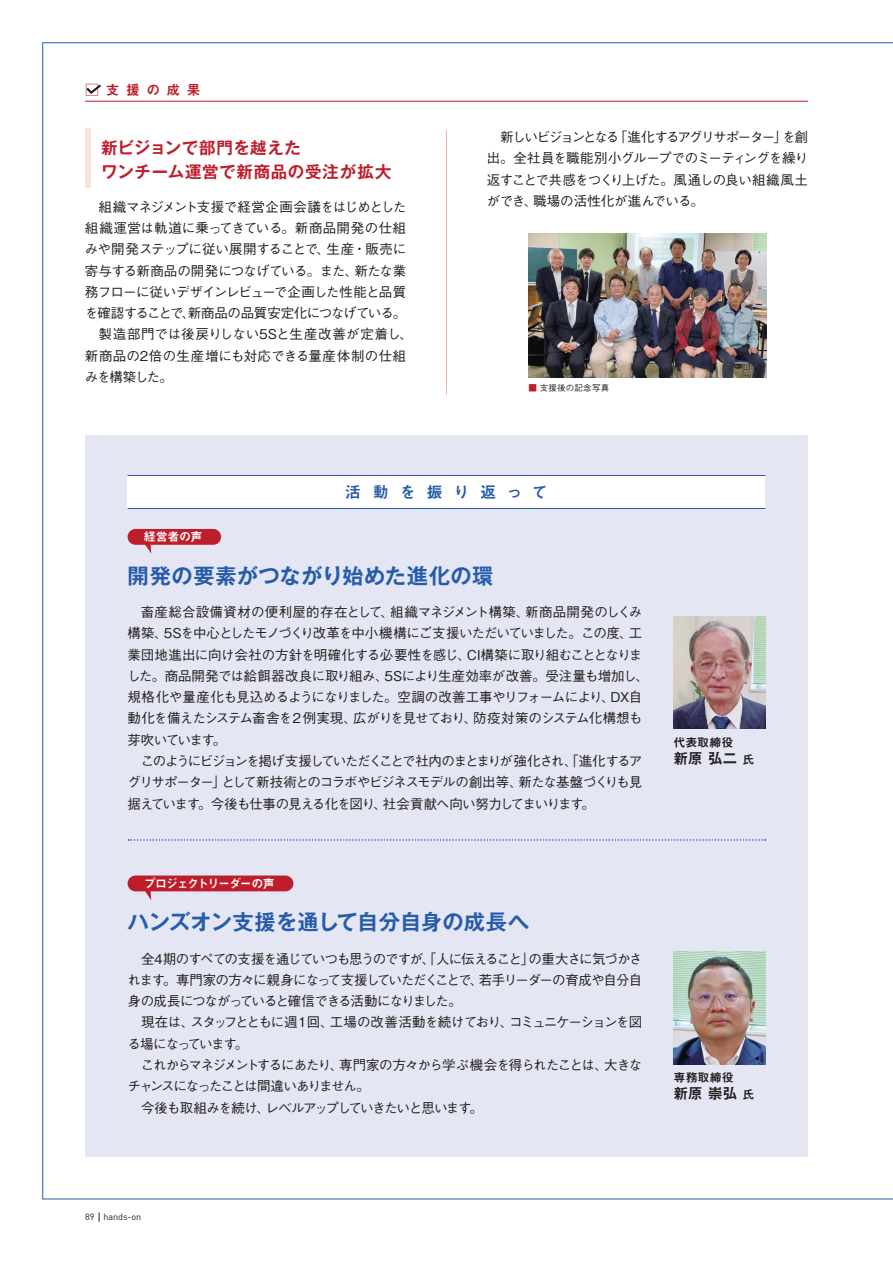
<style>
.page{position:relative;width:893px;height:1263px;background:#fff}
.page>*{position:absolute;margin:0;border:0;box-sizing:border-box;transform-origin:0 0}
.t1{font:700 21.3px "Gothic MB101 Pr 6 N De";letter-spacing:.01em;color:#275caa}
.t2{font:700 16.5px/23.9px "Gothic MB101 Pr 6 N De";letter-spacing:.035em;color:#be1d2c}
.t3{font:15.9px "Midashi Go Pr 6 N MB31";letter-spacing:.665em;color:#275caa}
.t4{font:15px "Midashi Go Pr 6 N MB31";letter-spacing:-.035em;color:#231f20}
.t5{font:13.8px "Midashi Go Pr 6 N MB31";letter-spacing:.475em;color:#be1d2c}
.t6{font:500 13.5px/21.3px "Gothic BBB Pr 6 N";letter-spacing:-.055em;color:#231f20;text-align:justify}
.t7{font:500 13.5px/21.3px "Gothic BBB Pr 6 N";letter-spacing:-.095em;color:#231f20}
.t8{font:500 13.5px "Gothic BBB Pr 6 N";letter-spacing:-.09em;color:#231f20}
.t9{font:500 13.5px "Gothic BBB Pr 6 N";letter-spacing:-.085em;color:#231f20}
.t10{font:500 13.5px "Gothic BBB Pr 6 N";letter-spacing:-.005em;color:#231f20}
.t11{font:500 13.5px "Gothic BBB Pr 6 N";letter-spacing:.015em;color:#231f20}
.t12{font:500 13.5px "Gothic BBB Pr 6 N";letter-spacing:.005em;color:#231f20}
.t13{font:500 13.5px "Gothic BBB Pr 6 N";letter-spacing:.02em;color:#231f20}
.t14{font:500 13.5px "Gothic BBB Pr 6 N";letter-spacing:-.115em;color:#231f20}
.t15{font:12px "Midashi Go Pr 6 N MB31";letter-spacing:-.1em;color:#fff}
.t16{font:12px "Midashi Go Pr 6 N MB31";color:#231f20}
.t17{font:12px "Midashi Go Pr 6 N MB31";letter-spacing:-.08em;color:#fff}
.t18{font:9px "DIN";color:#231f20}
.t19{font:500 8.55px "Gothic BBB Pr 6 N";letter-spacing:.035em;color:#231f20}
.s1{color:#be1d2c}
.s2{font-size:12px}
</style>
<div class="page">
<div style="left:85px;top:435px;width:723px;height:722px;background:#e4e6f3"></div>
<div style="left:128px;top:475px;width:637px;height:33px;background:#fff"></div>
<hr style="left:128px;top:508px;width:637px;height:1px;background:#275caa">
<hr style="left:128px;top:475px;width:637px;height:1px;background:#275caa">
<svg style="left:128px;top:839px;width:638px;height:2px"></svg>
<div style="left:128px;top:529px;width:93px;height:16px;background:#be1d2c;border-radius:8px"></div>
<svg style="left:145px;top:544px;width:6px;height:9px"></svg>
<img style="left:674px;top:616px;width:91px;height:113px">
<div style="left:128px;top:875px;width:165px;height:16px;background:#be1d2c;border-radius:8px"></div>
<svg style="left:145px;top:891px;width:6px;height:9px"></svg>
<img style="left:674px;top:951px;width:91px;height:113px">
<svg style="left:86px;top:85px;width:15px;height:9px"></svg>
<hr style="left:85px;top:101px;width:723px;height:1px;background:#be1d2c">
<div style="left:85px;top:128px;width:6px;height:60px;background:#f6e3dc"></div>
<img style="left:528px;top:233px;width:238px;height:145px">
<hr style="left:446px;top:130px;width:1px;height:264px;background:#e8b5a7">
<p class="t5" style="left:85px;top:79px;width:117px">□支援の成果</p>
<p class="t2" style="left:101px;top:135px;width:292px">新ビジョンで部門を越えた<br>ワンチーム運営で新商品の受注が拡大</p>
<p class="t6" style="left:98px;top:195px;width:309px">組織マネジメント支援で経営企画会議をはじめとした</p>
<p class="t11" style="left:85px;top:217px;width:323px">組織運営は軌道に乗ってきている。新商品開発の仕組</p>
<p class="t10" style="left:85px;top:238px;width:323px">みや開発ステップに従い展開することで、生産・販売に</p>
<p class="t6" style="left:85px;top:259px;width:323px">寄与する新商品の開発につなげている。また、新たな業</p>
<p class="t6" style="left:85px;top:280px;width:323px">務フローに従いデザインレビューで企画した性能と品質</p>
<p class="t6" style="left:85px;top:301px;width:323px">を確認することで、新商品の品質安定化につなげている。</p>
<p class="t12" style="left:98px;top:323px;width:316px">製造部門では後戻りしない5Sと生産改善が定着し、</p>
<p class="t13" style="left:85px;top:345px;width:323px">新商品の2倍の生産増にも対応できる量産体制の仕組</p>
<p class="t6" style="left:85px;top:365px;width:90px">みを構築した。</p>
<p class="t6" style="left:487px;top:126px;width:323px;text-indent:14px">新しいビジョンとなる「進化するアグリサポーター」を創出。全社員を職能別小グループでのミーティングを繰り返すことで共感をつくり上げた。風通しの良い組織風土ができ、職場の活性化が進んでいる。</p>
<p class="t19" style="left:528px;top:381px;width:82px"><span class="s1">■</span> 支援後の記念写真</p>
<p class="t17" style="left:144px;top:527px;width:60px">経営者の声</p>
<p class="t3" style="left:345px;top:479px;width:204px">活動を振り返って</p>
<h1 class="t1" style="left:128px;top:558px;width:367px">開発の要素がつながり始めた進化の環</h1>
<p class="t6" style="left:127px;top:600px;width:523px;text-align:left;text-indent:14px">畜産総合設備資材の便利屋的存在として、組織マネジメント構築、新商品開発のしくみ構築、5Sを中心としたモノづくり改革を中小機構にご支援いただいていました。この度、工業団地進出に向け会社の方針を明確化する必要性を感じ、CI構築に取り組むこととなりました。商品開発では給餌器改良に取り組み、5Sにより生産効率が改善。受注量も増加し、規格化や量産化も見込めるようになりました。空調の改善工事やリフォームにより、DX自動化を備えたシステム畜舎を２例実現、広がりを見せており、防疫対策のシステム化構想も芽吹いています。</p>
<p class="t6" style="left:127px;top:749px;width:516px;text-indent:13px">このようにビジョンを掲げ支援していただくことで社内のまとまりが強化され、「進化するアグリサポーター」として新技術とのコラボやビジネスモデルの創出等、新たな基盤づくりも見据えています。今後も仕事の見える化を図り、社会貢献へ向い努力してまいります。</p>
<p class="t15" style="left:144px;top:874px;width:133px">プロジェクトリーダーの声</p>
<h1 class="t1" style="left:128px;top:904px;width:403px">ハンズオン支援を通して自分自身の成長へ</h1>
<p class="t6" style="left:127px;top:947px;width:516px;text-indent:14px">全4期のすべての支援を通じていつも思うのですが、「人に伝えること」の重大さに気づかされます。専門家の方々に親身になって支援していただくことで、若手リーダーの育成や自分自身の成長につながっていると確信できる活動になりました。</p>
<p class="t7" style="left:127px;top:1011px;width:516px;text-indent:14px">現在は、スタッフとともに週１回、工場の改善活動を続けており、コミュニケーションを図る場になっています。</p>
<p class="t8" style="left:141px;top:1054px;width:503px">これからマネジメントするにあたり、専門家の方々から学ぶ機会を得られたことは、大きな</p>
<p class="t14" style="left:127px;top:1075px;width:244px">チャンスになったことは間違いありません。</p>
<p class="t9" style="left:141px;top:1096px;width:343px">今後も取組みを続け、レベルアップしていきたいと思います。</p>
<p class="t16" style="left:674px;top:732px;width:61px">代表取締役</p>
<p class="t4" style="left:674px;top:746px;width:82px">新原 弘二 <span class="s2">氏</span></p>
<p class="t16" style="left:674px;top:1068px;width:62px">専務取締役</p>
<p class="t4" style="left:674px;top:1081px;width:82px">新原 崇弘 <span class="s2">氏</span></p>
<p class="t18" style="left:85px;top:1211px;width:58px">89 hands-on</p>
</div>
